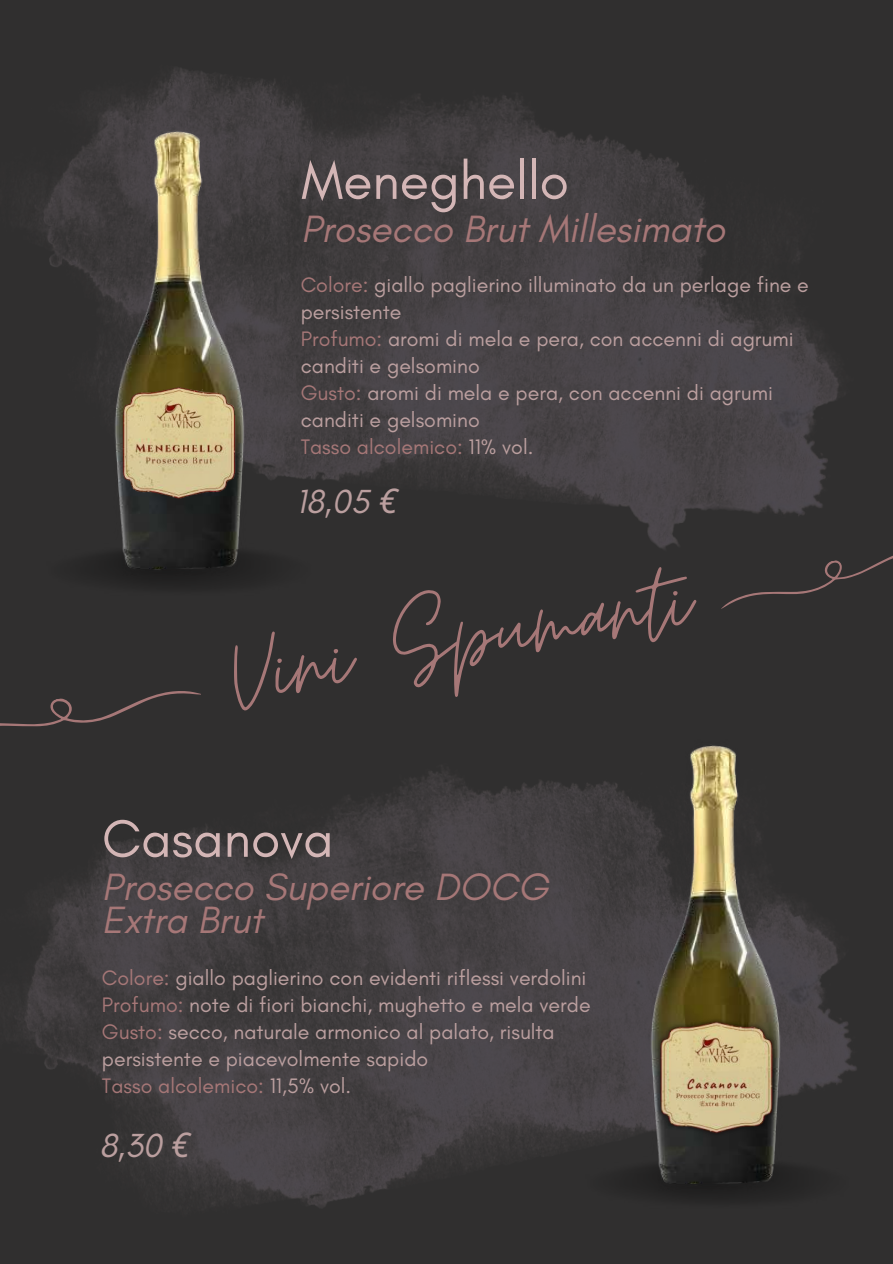
<style>
.page{position:relative;width:893px;height:1264px;background:#fff}
.page>*{position:absolute;margin:0;border:0;box-sizing:border-box;transform-origin:0 0}
.t1{font:116.85px "Moon Time";color:#a67777}
.t2{font:53.7px "Glacial Indifference";color:#d4b6b6}
.t3{font:italic 38.7px/33.8px "Glacial Indifference";color:#a67777}
.t4{font:italic 34.05px "Glacial Indifference";color:#bb9f9f}
.t5{font:21.3px/27px "Glacial Indifference";color:#bb9f9f}
.s1{color:#a67777}
.s2{font-family:"Noto Sans"}
</style>
<div class="page">
<div style="left:0;top:0;width:892px;height:1263px;background:#302f2f"></div>
<svg style="left:721px;top:556px;width:171px;height:53px"></svg>
<img style="left:0;top:691px;width:473px;height:517px">
<img style="left:118px;top:68px;width:754px;height:493px">
<img style="left:35px;top:105px;width:387px;height:481px">
<img style="left:94px;top:358px;width:152px;height:168px">
<img style="left:473px;top:745px;width:384px;height:454px">
<img style="left:624px;top:985px;width:182px;height:182px">
<h2 class="t2" style="left:301px;top:148px;width:269px">Meneghello</h2>
<h3 class="t3" style="left:301px;top:211px;width:425px">Prosecco Brut Millesimato</h3>
<p class="t5" style="left:301px;top:271px;width:509px"><span class="s1">Colore:</span> giallo paglierino illuminato da un perlage fine e persistente<br><span class="s1">Profumo:</span> aromi di mela e pera, con accenni di agrumi canditi e gelsomino<br><span class="s1">Gusto:</span> aromi di mela e pera, con accenni di agrumi canditi e gelsomino<br><span class="s1">Tasso alcolemico:</span> 11% vol.</p>
<h3 class="t4" style="left:296px;top:480px;width:103px">18,05 <span class="s2">€</span></h3>
<h1 class="t1" style="left:221px;top:608px;width:465px;rotate:-10deg">Vini Spumanti</h1>
<h2 class="t2" style="left:102px;top:805px;width:233px">Casanova</h2>
<h3 class="t3" style="left:102px;top:869px;width:448px">Prosecco Superiore DOCG<br>Extra Brut</h3>
<p class="t5" style="left:102px;top:963px;width:490px"><span class="s1">Colore:</span> giallo paglierino con evidenti riflessi verdolini <span class="s1">Profumo:</span> note di fiori bianchi, mughetto e mela verde <span class="s1">Gusto:</span> secco, naturale armonico al palato, risulta persistente e piacevolmente sapido<br><span class="s1">Tasso alcolemico:</span> 11,5% vol.</p>
<h3 class="t4" style="left:99px;top:1125px;width:92px">8,30 <span class="s2">€</span></h3>
</div>
